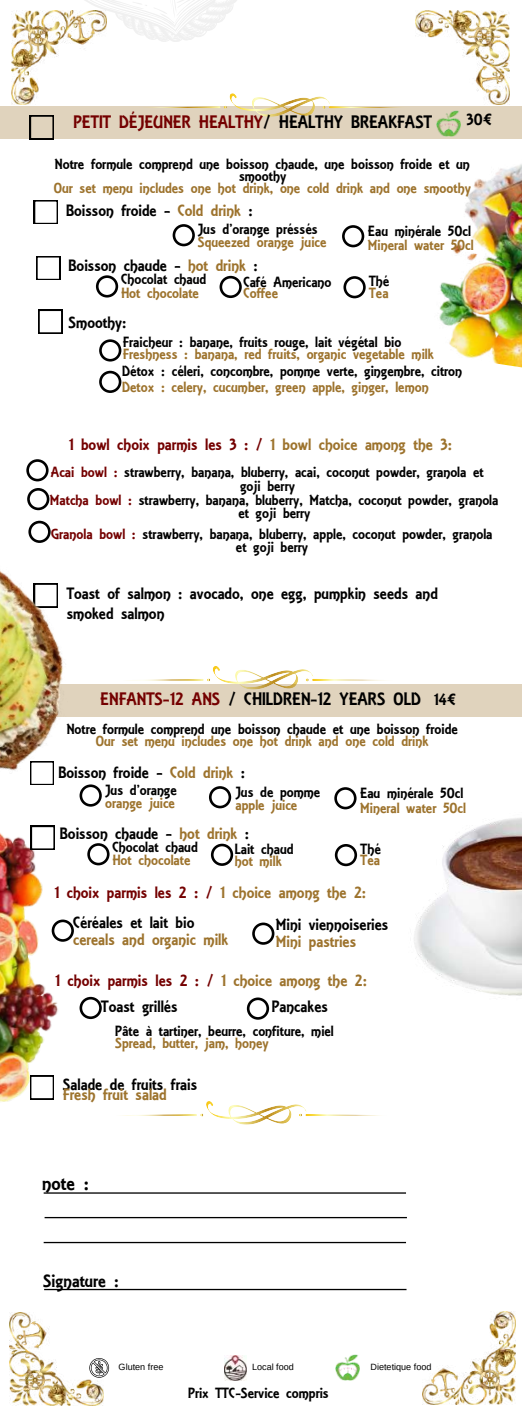
<style>
.page{position:relative;width:522px;height:1414px;background:#fff}
.page>*{position:absolute;margin:0;border:0;box-sizing:border-box;transform-origin:0 0}
.t1{font:21px "ARESSENCE";color:#000}
.t2{font:19.25px "ARESSENCE";color:#000}
.t3{font:19.25px "ARESSENCE";color:#740000}
.t4{font:17.5px/19.6px "ARESSENCE";color:#000}
.t5{font:17.5px "ARESSENCE";color:#740000}
.t6{font:17.5px "ARESSENCE";color:#9d732d}
.t7{font:15.75px/13.1px "ARESSENCE";color:#000;text-align:center}
.t8{font:15.75px "ARESSENCE";color:#9d732d}
.t9{font:9.1px "Arimo";color:#000}
.s1{color:#000}
.s2{color:#9d732d}
.s3{color:#740000}
</style>
<div class="page">
<div style="left:0;top:106px;width:521px;height:33px;background:#e0d3bd"></div>
<svg style="left:85px;top:0;width:152px;height:42px"></svg>
<svg style="left:122px;top:1101px;width:257px;height:23px"></svg>
<hr style="left:44px;top:1288px;width:362px;height:2px;background:#000">
<img style="left:422px;top:1311px;width:93px;height:93px">
<img style="left:415px;top:10px;width:94px;height:95px">
<img style="left:12px;top:10px;width:94px;height:95px">
<img style="left:10px;top:1312px;width:93px;height:93px">
<svg style="left:149px;top:93px;width:251px;height:24px"></svg>
<svg style="left:30px;top:115px;width:23px;height:24px"></svg>
<svg style="left:99px;top:339px;width:22px;height:22px"></svg>
<svg style="left:99px;top:371px;width:22px;height:22px"></svg>
<svg style="left:132px;top:666px;width:252px;height:18px"></svg>
<div style="left:0;top:684px;width:521px;height:33px;background:#e0d3bd"></div>
<svg style="left:89px;top:1358px;width:20px;height:19px"></svg>
<img style="left:224px;top:1355px;width:22px;height:25px">
<img style="left:335px;top:1354px;width:24px;height:27px">
<img style="left:446px;top:110px;width:13px;height:5px">
<img style="left:0;top:467px;width:110px;height:389px">
<img style="left:414px;top:818px;width:107px;height:178px">
<img style="left:0;top:806px;width:75px;height:296px">
<img style="left:436px;top:115px;width:85px;height:253px">
<svg style="left:34px;top:200px;width:24px;height:24px"></svg>
<svg style="left:36px;top:256px;width:24px;height:24px"></svg>
<svg style="left:96px;top:275px;width:22px;height:22px"></svg>
<svg style="left:219px;top:276px;width:22px;height:22px"></svg>
<svg style="left:343px;top:276px;width:22px;height:22px"></svg>
<svg style="left:172px;top:224px;width:23px;height:22px"></svg>
<svg style="left:342px;top:225px;width:22px;height:22px"></svg>
<svg style="left:26px;top:459px;width:22px;height:22px"></svg>
<svg style="left:27px;top:488px;width:22px;height:22px"></svg>
<svg style="left:28px;top:521px;width:23px;height:22px"></svg>
<svg style="left:87px;top:843px;width:22px;height:22px"></svg>
<svg style="left:211px;top:843px;width:22px;height:23px"></svg>
<svg style="left:334px;top:844px;width:22px;height:22px"></svg>
<svg style="left:31px;top:826px;width:23px;height:23px"></svg>
<svg style="left:79px;top:784px;width:23px;height:22px"></svg>
<svg style="left:209px;top:786px;width:22px;height:22px"></svg>
<svg style="left:334px;top:787px;width:22px;height:22px"></svg>
<svg style="left:52px;top:919px;width:22px;height:22px"></svg>
<svg style="left:252px;top:922px;width:22px;height:22px"></svg>
<svg style="left:246px;top:997px;width:23px;height:22px"></svg>
<svg style="left:79px;top:997px;width:23px;height:22px"></svg>
<svg style="left:30px;top:1075px;width:24px;height:24px"></svg>
<hr style="left:44px;top:1192px;width:361px;height:1px;background:#000">
<hr style="left:45px;top:1217px;width:361px;height:1px;background:#000">
<hr style="left:44px;top:1242px;width:361px;height:1px;background:#000">
<svg style="left:38px;top:310px;width:24px;height:23px"></svg>
<p class="t3" style="left:73px;top:110px;width:359px">PETIT DÉJEUNER HEALTHY<span class="s1">/ HEALTHY BREAKFAST</span></p>
<p class="t4" style="left:466px;top:110px;width:27px">30€</p>
<p class="t7" style="left:55px;top:158px;width:416px;line-height:11.7px">Notre formule comprend une boisson chaude, une boisson froide et un smoothy</p>
<p class="t8" style="left:54px;top:178px;width:418px">Our set menu includes one hot drink, one cold drink and one smoothy</p>
<p class="t7" style="left:198px;top:223px;width:121px">Jus d’orange préssés</p>
<p class="t8" style="left:198px;top:232px;width:130px">Squeezed orange juice</p>
<p class="t7" style="left:121px;top:273px;width:87px">Chocolat chaud</p>
<p class="t8" style="left:121px;top:283px;width:79px">Hot chocolate</p>
<p class="t4" style="left:66px;top:201px;width:188px">Boisson froide - <span class="s2">Cold drink</span> :</p>
<p class="t7" style="left:367px;top:225px;width:104px">Eau minérale 50cl</p>
<p class="t8" style="left:367px;top:236px;width:107px">Mineral water 50cl</p>
<p class="t4" style="left:68px;top:256px;width:190px">Boisson chaude - <span class="s2">hot drink</span> :</p>
<p class="t7" style="left:369px;top:274px;width:22px">Thé</p>
<p class="t8" style="left:369px;top:283px;width:21px">Tea</p>
<p class="t7" style="left:243px;top:275px;width:90px">Café Americano</p>
<p class="t8" style="left:243px;top:283px;width:36px">Coffee</p>
<p class="t4" style="left:68px;top:313px;width:59px">Smoothy:</p>
<p class="t7" style="left:123px;top:336px;width:279px">Fraicheur : banane, fruits rouge, lait végétal bio</p>
<p class="t8" style="left:123px;top:344px;width:312px">Freshness : banana, red fruits, organic vegetable milk</p>
<p class="t7" style="left:122px;top:365px;width:341px">Détox : céleri, concombre, pomme verte, gingembre, citron</p>
<p class="t8" style="left:122px;top:377px;width:307px">Detox : celery, cucumber, green apple, ginger, lemon</p>
<p class="t5" style="left:69px;top:434px;width:384px">1 bowl choix parmis les 3 : / <span class="s2">1 bowl choice among the 3:</span></p>
<p class="t7" style="left:51px;top:465px;width:434px;line-height:14.3px"><span class="s3">Acai bowl :</span> strawberry, banana, bluberry, acai, coconut powder, granola et goji berry</p>
<p class="t7" style="left:50px;top:494px;width:449px"><span class="s3">Matcha bowl :</span> strawberry, banana, bluberry, Matcha, coconut powder, granola et goji berry</p>
<p class="t7" style="left:51px;top:528px;width:442px"><span class="s3">Granola bowl :</span> strawberry, banana, bluberry, apple, coconut powder, granola et goji berry</p>
<p class="t4" style="left:67px;top:584px;width:372px">Toast of salmon : avocado, one egg, pumpkin seeds and smoked salmon</p>
<p class="t2" style="left:100px;top:687px;width:322px"><span class="s3">ENFANTS-12 ANS</span> / CHILDREN-12 YEARS OLD</p>
<p class="t4" style="left:433px;top:689px;width:24px">14€</p>
<p class="t7" style="left:67px;top:722px;width:392px">Notre formule comprend une boisson chaude et une boisson froide</p>
<p class="t8" style="left:96px;top:730px;width:334px">Our set menu includes one hot drink and one cold drink</p>
<p class="t4" style="left:58px;top:763px;width:188px">Boisson froide - <span class="s2">Cold drink</span> :</p>
<p class="t7" style="left:235px;top:786px;width:86px">Jus de pomme</p>
<p class="t8" style="left:235px;top:795px;width:63px">apple juice</p>
<p class="t7" style="left:105px;top:783px;width:73px">Jus d’orange</p>
<p class="t8" style="left:105px;top:793px;width:71px">orange juice</p>
<p class="t4" style="left:60px;top:824px;width:190px">Boisson chaude - <span class="s2">hot drink</span> :</p>
<p class="t7" style="left:112px;top:841px;width:87px">Chocolat chaud</p>
<p class="t8" style="left:112px;top:850px;width:79px">Hot chocolate</p>
<p class="t7" style="left:234px;top:843px;width:60px">Lait chaud</p>
<p class="t8" style="left:234px;top:851px;width:49px">hot milk</p>
<p class="t7" style="left:360px;top:786px;width:104px">Eau minérale 50cl</p>
<p class="t8" style="left:360px;top:797px;width:107px">Mineral water 50cl</p>
<p class="t7" style="left:360px;top:842px;width:22px">Thé</p>
<p class="t8" style="left:360px;top:850px;width:21px">Tea</p>
<p class="t5" style="left:54px;top:881px;width:313px">1 choix parmis les 2 : / <span class="s2">1 choice among the 2:</span></p>
<p class="t4" style="left:73px;top:912px;width:123px">Céréales et lait bio</p>
<p class="t6" style="left:73px;top:928px;width:156px">cereals and organic milk</p>
<p class="t4" style="left:275px;top:914px;width:114px">Mini viennoiseries</p>
<p class="t6" style="left:275px;top:930px;width:82px">Mini pastries</p>
<p class="t5" style="left:55px;top:969px;width:313px">1 choix parmis les 2 : / <span class="s2">1 choice among the 2:</span></p>
<p class="t4" style="left:101px;top:996px;width:78px">Toast grillés</p>
<p class="t4" style="left:271px;top:997px;width:57px">Pancakes</p>
<p class="t7" style="left:115px;top:1024px;width:220px">Pâte à tartiner, beurre, confiture, miel</p>
<p class="t8" style="left:115px;top:1032px;width:155px">Spread, butter, jam, honey</p>
<p class="t4" style="left:63px;top:1074px;width:136px">Salade de fruits frais</p>
<p class="t6" style="left:63px;top:1083px;width:105px">Fresh fruit salad</p>
<h1 class="t1" style="left:42px;top:1170px;width:48px">note :</h1>
<p class="t2" style="left:43px;top:1269px;width:77px">Signature :</p>
<p class="t9" style="left:118px;top:1361px;width:46px">Gluten free</p>
<p class="t9" style="left:252px;top:1361px;width:43px">Local food</p>
<p class="t9" style="left:370px;top:1361px;width:62px">Dietetique food</p>
<p class="t7" style="left:188px;top:1386px;width:142px">Prix TTC-Service compris</p>
</div>
